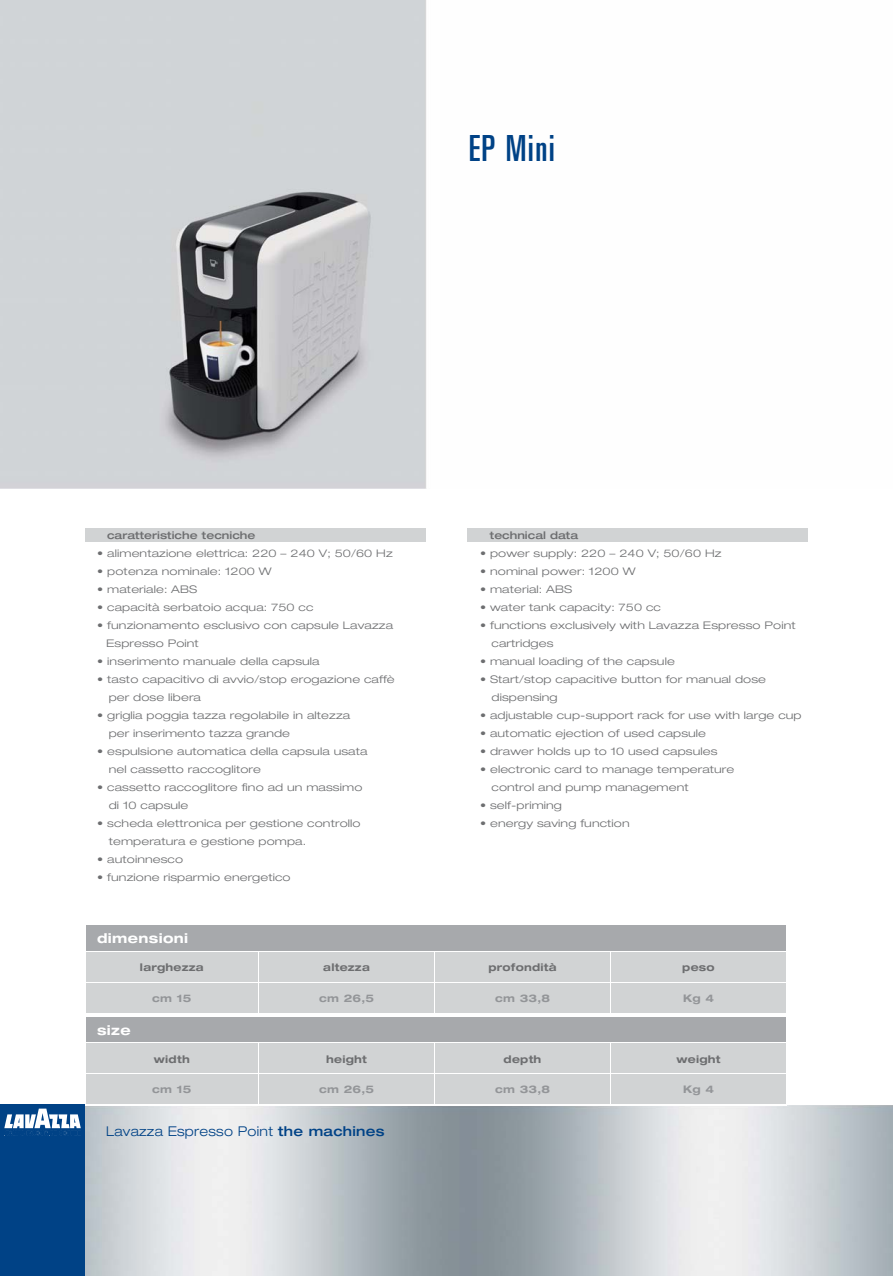
<style>
.page{position:relative;width:893px;height:1276px;background:#fff}
.page>*{position:absolute;margin:0;border:0;box-sizing:border-box;transform-origin:0 0}
.t1{font:ultra-condensed 36px "Univers";letter-spacing:.04em;color:#004286}
.t2{font:300 expanded 13.5px "Helvetica Neue";letter-spacing:.02em;color:#004286}
.t3{font:700 expanded 13.5px "Helvetica Neue";letter-spacing:.025em;color:#fff}
.t4{font:300 expanded 10.5px/18px "Helvetica Neue";letter-spacing:.01em;color:#6d6e70;scale:1.15 1}
.t5{font:700 expanded 10.5px "Helvetica Neue";letter-spacing:.025em;color:#6d6e70}
.t6{font:700 expanded 10.5px "Helvetica Neue";letter-spacing:.025em;color:#939598}
.t7{font:500 expanded 10.5px "Helvetica Neue";color:#6d6e70;scale:1.05 1}
.s1{font-weight:500}
</style>
<div class="page">
<div style="left:85px;top:528px;width:340px;height:13px;background:#d1d3d4"></div>
<div style="left:468px;top:528px;width:340px;height:13px;background:#d1d3d4"></div>
<img style="left:0;top:0;width:427px;height:489px">
<div style="left:0;top:1104px;width:85px;height:172px;background:#004286"></div>
<svg style="left:4px;top:925px;width:783px;height:210px;background:#c9cccf"></svg>
<hr style="left:258px;top:1043px;width:1px;height:30px;background:#fff">
<hr style="left:434px;top:1043px;width:1px;height:30px;background:#fff">
<hr style="left:610px;top:1043px;width:1px;height:30px;background:#fff">
<hr style="left:786px;top:1043px;width:1px;height:30px;background:#fff">
<hr style="left:85px;top:1073px;width:350px;height:1px;background:#fff">
<hr style="left:258px;top:1074px;width:1px;height:30px;background:#fff">
<hr style="left:435px;top:1073px;width:175px;height:1px;background:#fff">
<hr style="left:434px;top:1074px;width:1px;height:30px;background:#fff">
<hr style="left:610px;top:1073px;width:177px;height:1px;background:#fff">
<hr style="left:610px;top:1074px;width:1px;height:30px;background:#fff">
<hr style="left:786px;top:1074px;width:1px;height:30px;background:#fff">
<hr style="left:85px;top:1042px;width:701px;height:1px;background:#fff">
<h1 class="t1" style="left:469px;top:135px;width:88px">EP Mini</h1>
<p class="t7" style="left:107px;top:531px;width:143px">caratteristiche tecniche</p>
<p class="t4" style="left:97px;top:545px;width:258px">• alimentazione elettrica: 220 – 240 V; 50/60 Hz</p>
<p class="t4" style="left:97px;top:563px;width:153px">• potenza nominale: 1200 W</p>
<p class="t4" style="left:97px;top:581px;width:88px">• materiale: ABS</p>
<p class="t4" style="left:97px;top:599px;width:189px">• capacità serbatoio acqua: 750 cc</p>
<p class="t4" style="left:106px;top:617px;width:251px;text-indent:-9px">• funzionamento esclusivo con capsule Lavazza<br>Espresso Point</p>
<p class="t4" style="left:97px;top:653px;width:195px">• inserimento manuale della capsula</p>
<p class="t4" style="left:109px;top:671px;width:250px;text-indent:-11px">• tasto capacitivo di avvio/stop erogazione caffè per dose libera</p>
<p class="t4" style="left:109px;top:707px;width:211px;text-indent:-11px">• griglia poggia tazza regolabile in altezza per inserimento tazza grande</p>
<p class="t4" style="left:109px;top:743px;width:226px;text-indent:-11px">• espulsione automatica della capsula usata nel cassetto raccoglitore</p>
<p class="t4" style="left:109px;top:779px;width:222px;text-indent:-11px">• cassetto raccoglitore fino ad un massimo di 10 capsule</p>
<p class="t4" style="left:109px;top:815px;width:220px;text-indent:-11px">• scheda elettronica per gestione controllo temperatura e gestione pompa.</p>
<p class="t4" style="left:97px;top:851px;width:76px">• autoinnesco</p>
<p class="t4" style="left:97px;top:869px;width:170px">• funzione risparmio energetico</p>
<p class="t7" style="left:490px;top:531px;width:86px">technical data</p>
<p class="t4" style="left:480px;top:545px;width:211px">• power supply: 220 – 240 V; 50/60 Hz</p>
<p class="t4" style="left:480px;top:563px;width:137px">• nominal power: 1200 W</p>
<p class="t4" style="left:480px;top:581px;width:82px">• material: ABS</p>
<p class="t4" style="left:480px;top:599px;width:159px">• water tank capacity: 750 cc</p>
<p class="t4" style="left:491px;top:617px;width:266px;text-indent:-11px">• functions exclusively with Lavazza Espresso Point cartridges</p>
<p class="t4" style="left:480px;top:653px;width:171px">• manual loading of the capsule</p>
<p class="t4" style="left:491px;top:671px;width:240px;text-indent:-11px">• Start/stop capacitive button for manual dose dispensing</p>
<p class="t4" style="left:480px;top:707px;width:281px">• adjustable cup-support rack for use with large cup</p>
<p class="t4" style="left:480px;top:725px;width:198px">• automatic ejection of used capsule</p>
<p class="t4" style="left:480px;top:743px;width:208px">• drawer holds up to 10 used capsules</p>
<p class="t4" style="left:491px;top:761px;width:213px;text-indent:-11px">• electronic card to manage temperature control and pump management</p>
<p class="t4" style="left:480px;top:797px;width:73px">• self-priming</p>
<p class="t4" style="left:480px;top:815px;width:132px">• energy saving function</p>
<p class="t3" style="left:97px;top:933px;width:93px">dimensioni</p>
<p class="t5" style="left:140px;top:963px;width:65px">larghezza</p>
<p class="t5" style="left:323px;top:963px;width:48px">altezza</p>
<p class="t5" style="left:488px;top:963px;width:70px">profondità</p>
<p class="t5" style="left:682px;top:963px;width:34px">peso</p>
<p class="t6" style="left:152px;top:994px;width:41px">cm 15</p>
<p class="t6" style="left:319px;top:994px;width:57px">cm 26,5</p>
<p class="t6" style="left:495px;top:994px;width:57px">cm 33,8</p>
<p class="t6" style="left:683px;top:994px;width:32px">Kg 4</p>
<p class="t3" style="left:97px;top:1025px;width:35px">size</p>
<p class="t5" style="left:154px;top:1055px;width:37px">width</p>
<p class="t5" style="left:326px;top:1055px;width:42px">height</p>
<p class="t5" style="left:504px;top:1055px;width:39px">depth</p>
<p class="t5" style="left:676px;top:1055px;width:46px">weight</p>
<p class="t6" style="left:152px;top:1085px;width:41px">cm 15</p>
<p class="t6" style="left:319px;top:1085px;width:57px">cm 26,5</p>
<p class="t6" style="left:495px;top:1085px;width:57px">cm 33,8</p>
<p class="t6" style="left:683px;top:1085px;width:32px">Kg 4</p>
<p class="t2" style="left:106px;top:1126px;width:280px">Lavazza Espresso Point <span class="s1">the machines</span></p>
</div>
